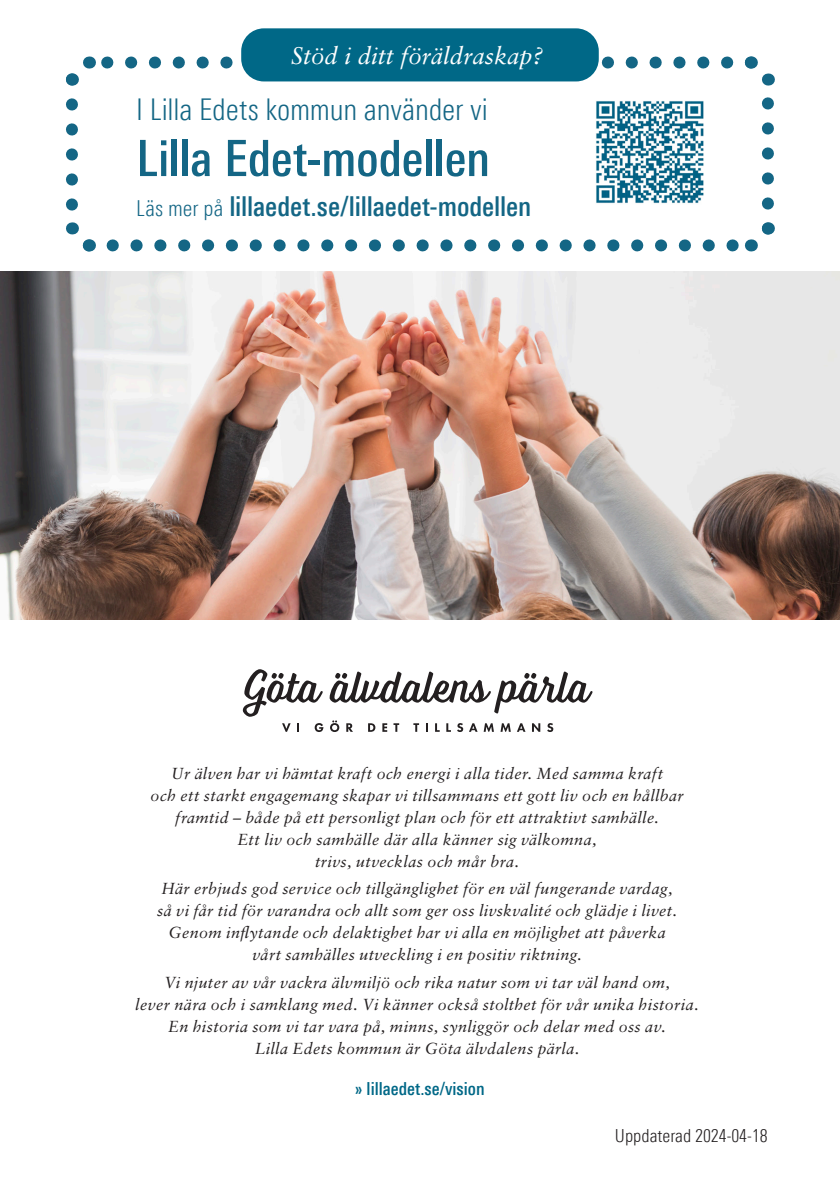
<style>
.page{position:relative;width:840px;height:1191px;background:#fff}
.page>*{position:absolute;margin:0;border:0;box-sizing:border-box;transform-origin:0 0}
.Kommuninformation_-_baksida__omslag{font:500 50px "Linotype Univers 520 Cn";letter-spacing:-.01em;color:#146685}
.Kommuninformation_-_baksida__omslag-2{font:300 30px "Linotype Univers 320 Cn";letter-spacing:-.005em;color:#146685}
.Kommuninformation_-_baksida__omslag-3{font:500 27.4px "Linotype Univers 520 Cn";letter-spacing:-.005em;color:#146685}
.t1{font:italic 24px "Sabon LT Pro";color:#fff}
.weblänk{font:500 18px "Linotype Univers 520 Cn";color:#006887}
.t2{font:300 18px "Linotype Univers 320 Cn";color:#231f20}
.Brödtext{font:italic 16px/22px "Sabon LT Pro";letter-spacing:.025em;color:#231f20;text-align:center}
.s1{font-family:"Linotype Univers 320 Cn";font-weight:300;font-size:22px}
</style>
<div class="page">
<img style="left:0;top:271px;width:839px;height:348px">
<svg style="left:66px;top:104px;width:12px;height:107px"></svg>
<svg style="left:112px;top:239px;width:626px;height:12px"></svg>
<svg style="left:761px;top:97px;width:12px;height:107px"></svg>
<svg style="left:101px;top:57px;width:625px;height:12px"></svg>
<svg style="left:66px;top:222px;width:30px;height:30px"></svg>
<svg style="left:745px;top:222px;width:30px;height:30px"></svg>
<svg style="left:744px;top:56px;width:31px;height:30px"></svg>
<svg style="left:66px;top:56px;width:28px;height:30px"></svg>
<svg style="left:242px;top:669px;width:80px;height:48px"></svg>
<svg style="left:329px;top:671px;width:263px;height:42px"></svg>
<svg style="left:282px;top:723px;width:8px;height:9px"></svg>
<svg style="left:297px;top:723px;width:2px;height:9px"></svg>
<svg style="left:314px;top:723px;width:9px;height:9px"></svg>
<svg style="left:330px;top:720px;width:9px;height:12px"></svg>
<svg style="left:346px;top:723px;width:7px;height:9px"></svg>
<svg style="left:368px;top:723px;width:7px;height:9px"></svg>
<svg style="left:382px;top:723px;width:5px;height:9px"></svg>
<svg style="left:393px;top:723px;width:6px;height:9px"></svg>
<svg style="left:413px;top:723px;width:6px;height:9px"></svg>
<svg style="left:435px;top:723px;width:4px;height:9px"></svg>
<svg style="left:446px;top:723px;width:4px;height:9px"></svg>
<svg style="left:457px;top:723px;width:20px;height:9px"></svg>
<svg style="left:483px;top:723px;width:10px;height:9px"></svg>
<svg style="left:500px;top:723px;width:10px;height:9px"></svg>
<svg style="left:517px;top:723px;width:8px;height:9px"></svg>
<svg style="left:532px;top:723px;width:8px;height:9px"></svg>
<svg style="left:547px;top:723px;width:6px;height:9px"></svg>
<div style="left:241px;top:28px;width:357px;height:53px;background:#006887;border-radius:23px"></div>
<img style="left:596px;top:101px;width:107px;height:103px">
<p class="t1" style="left:291px;top:40px;width:254px">Stöd i ditt föräldraskap?</p>
<p class="Kommuninformation_-_baksida__omslag-2" style="left:136px;top:92px;width:353px">I Lilla Edets kommun använder vi</p>
<p class="Kommuninformation_-_baksida__omslag" style="left:136px;top:129px;width:355px">Lilla Edet-modellen</p>
<p class="Kommuninformation_-_baksida__omslag-3" style="left:136px;top:190px;width:396px"><span class="s1">Läs mer på</span> lillaedet.se/lillaedet-modellen</p>
<p class="Brödtext" style="left:150px;top:761px;width:534px">Ur älven har vi hämtat kraft och energi i alla tider. Med samma kraft<br>och ett starkt engagemang skapar vi tillsammans ett gott liv och en hållbar framtid – både på ett personligt plan och för ett attraktivt samhälle.<br>Ett liv och samhälle där alla känner sig välkomna,<br>trivs, utvecklas och mår bra.</p>
<p class="Brödtext" style="left:157px;top:877px;width:521px">Här erbjuds god service och tillgänglighet för en väl fungerande vardag, så vi får tid för varandra och allt som ger oss livskvalité och glädje i livet.<br>Genom inflytande och delaktighet har vi alla en möjlighet att påverka vårt samhälles utveckling i en positiv riktning.</p>
<p class="Brödtext" style="left:135px;top:971px;width:565px">Vi njuter av vår vackra älvmiljö och rika natur som vi tar väl hand om,<br>lever nära och i samklang med. Vi känner också stolthet för vår unika historia.<br>En historia som vi tar vara på, minns, synliggör och delar med oss av.<br>Lilla Edets kommun är Göta älvdalens pärla.</p>
<p class="weblänk" style="left:355px;top:1078px;width:131px">» lillaedet.se/vision</p>
<p class="t2" style="left:614px;top:1125px;width:154px">Uppdaterad 2024-04-18</p>
</div>
